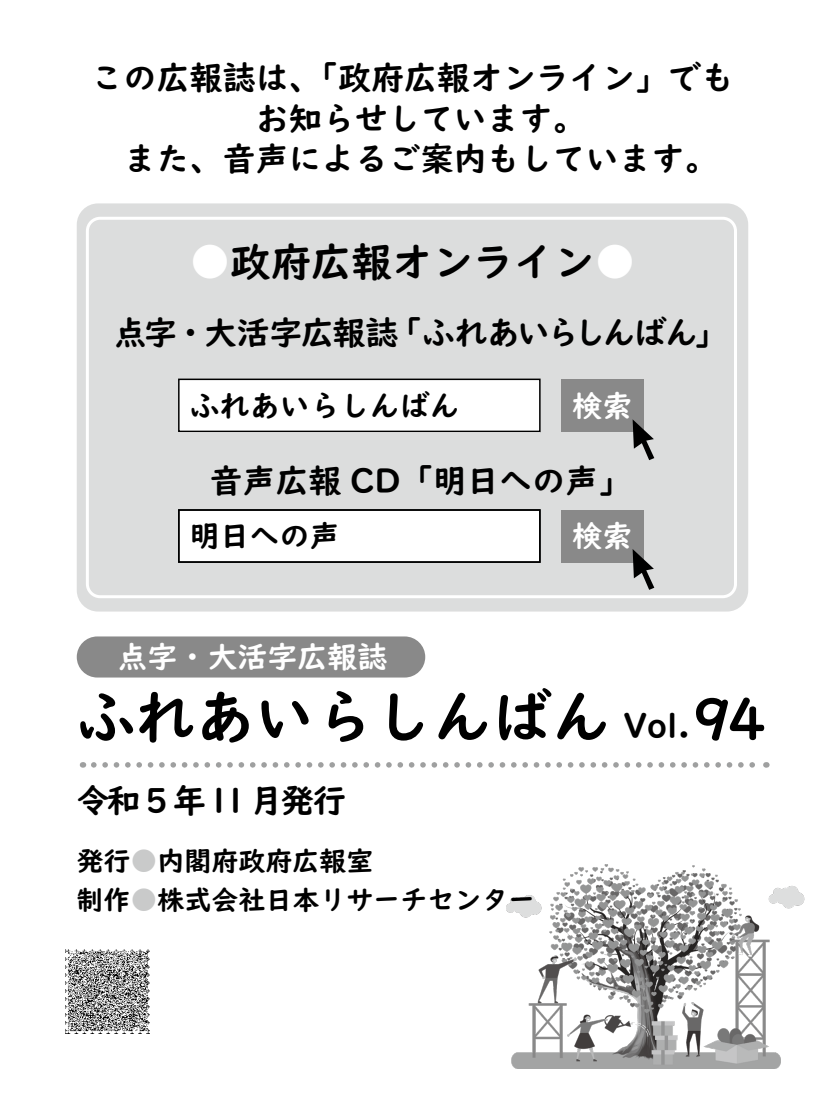
<style>
.page{position:relative;width:825px;height:1098px;background:#fff}
.page>*{position:absolute;margin:0;border:0;box-sizing:border-box;transform-origin:0 0}
.t1{font:59.4px "UD Digi Kyokasho NP B";color:#000}
.t2{font:40.5px "UD Digi Kyokasho NP B";color:#000}
.t3{font:33.45px "UD Digi Kyokasho NP B";color:#000}
.t4{font:33px/40.5px "UD Digi Kyokasho NP B";color:#000;text-align:center}
.t5{font:33px "UD Digi Kyokasho NP B";letter-spacing:-.045em;color:#000}
.t6{font:30px "UD Digi Kyokasho NP B";color:#000}
.t7{font:30px "UD Digi Kyokasho NP B";color:#fff}
.t8{font:27px/39px "UD Digi Kyokasho NP B";color:#000}
.s1{color:#fff}
.s2{font-size:33.45px}
.s3{font-size:55.65px}
.s4{color:#c9caca}
</style>
<div class="page">
<img style="left:506px;top:864px;width:298px;height:204px">
<div style="left:77px;top:203px;width:671px;height:408px;background:#dcdddd;border-radius:21px"></div>
<div style="left:86px;top:217px;width:651px;height:381px;border:3px solid #fff;border-radius:13px"></div>
<div style="left:77px;top:636px;width:348px;height:41px;background:#898989;border-radius:21px"></div>
<svg style="left:94px;top:762px;width:661px;height:5px"></svg>
<img style="left:65px;top:949px;width:85px;height:84px">
<div style="left:179px;top:510px;width:361px;height:52px;background:#fff"></div>
<div style="left:561px;top:379px;width:82px;height:52px;background:#898989"></div>
<div style="left:561px;top:510px;width:82px;height:52px;background:#898989"></div>
<svg style="left:633px;top:419px;width:21px;height:41px"></svg>
<svg style="left:633px;top:549px;width:21px;height:40px"></svg>
<div style="left:179px;top:380px;width:361px;height:52px;background:#fff"></div>
<div style="left:178px;top:509px;width:363px;height:53px;border:2px solid #000"></div>
<div style="left:178px;top:378px;width:363px;height:54px;border:2px solid #000"></div>
<p class="t4" style="left:91px;top:58px;width:645px">この広報誌は、「政府広報オンライン」でもお知らせしています。<br>また、音声によるご案内もしています。</p>
<p class="t2" style="left:190px;top:237px;width:447px"><span class="s1">●</span>政府広報オンライン<span class="s1">●</span></p>
<p class="t5" style="left:114px;top:313px;width:615px">点字・大活字広報誌「ふれあいらしんばん」</p>
<p class="t6" style="left:190px;top:387px;width:271px">ふれあいらしんばん</p>
<p class="t7" style="left:572px;top:387px;width:61px">検索</p>
<p class="t4" style="left:210px;top:460px;width:423px">音声広報 CD「明日への声」</p>
<p class="t6" style="left:190px;top:518px;width:151px">明日への声</p>
<p class="t7" style="left:572px;top:518px;width:61px">検索</p>
<p class="t7" style="left:117px;top:639px;width:271px">点字・大活字広報誌</p>
<h1 class="t1" style="left:77px;top:681px;width:692px">ふれあいらしんばん <span class="s2">Vol.</span><span class="s3">94</span></h1>
<p class="t3" style="left:77px;top:780px;width:271px">令和5年11月発行</p>
<p class="t8" style="left:77px;top:841px;width:461px">発行<span class="s4">●</span>内閣府政府広報室<br>制作<span class="s4">●</span>株式会社日本リサーチセンター</p>
</div>
